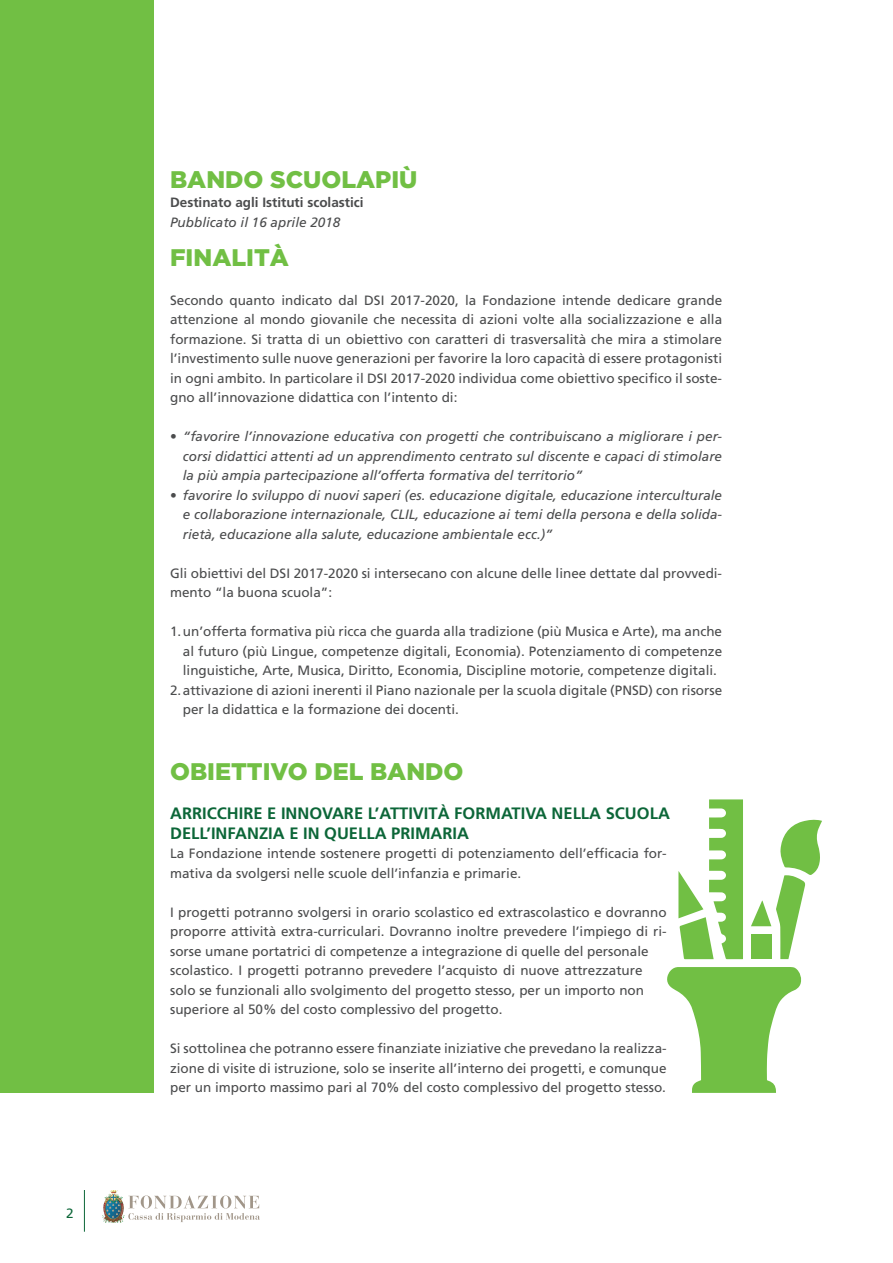
<style>
.page{position:relative;width:893px;height:1263px;background:#fff}
.page>*{position:absolute;margin:0;border:0;box-sizing:border-box;transform-origin:0 0}
.Titolo_16{font:900 24px "Gotham";color:#71bf44}
.testo_9_13{font:900 24px "Gotham";color:#71bf44}
.testo_9_13-2{font:700 16.5px "Frutiger";color:#0c6638}
.testo_9_13-3{font:13.5px/19.5px "Frutiger";color:#4b4c4d}
.testo_9_13-4{font:italic 13.5px/19.5px "Frutiger";color:#4b4c4d;text-align:justify}
.testo_9_13-5{font:700 13.5px "Frutiger";color:#4b4c4d}
.t1{font:13.5px "Frutiger";color:#0c6638}
.s1{font-style:normal}
</style>
<div class="page">
<hr style="left:84px;top:1190px;width:1px;height:42px;background:#0c6638">
<svg style="left:128px;top:1195px;width:132px;height:27px"></svg>
<svg style="left:110px;top:1190px;width:8px;height:3px"></svg>
<div style="left:0;top:0;width:153px;height:1093px;background:#71bf44"></div>
<svg style="left:667px;top:967px;width:135px;height:126px"></svg>
<svg style="left:678px;top:799px;width:65px;height:160px"></svg>
<svg style="left:751px;top:819px;width:71px;height:140px"></svg>
<p class="t1" style="left:66px;top:1205px;width:9px">2</p>
<p class="Titolo_16" style="left:170px;top:165px;width:249px">BANDO SCUOLAPIÙ</p>
<p class="testo_9_13-5" style="left:170px;top:194px;width:195px">Destinato agli Istituti scolastici</p>
<p class="testo_9_13-4" style="left:170px;top:212px;width:172px">Pubblicato il 16 aprile 2018</p>
<p class="testo_9_13" style="left:170px;top:243px;width:120px">FINALITÀ</p>
<p class="testo_9_13-3" style="left:170px;top:290px;width:554px;text-align:justify">Secondo quanto indicato dal DSI 2017-2020, la Fondazione intende dedicare grande attenzione al mondo giovanile che necessita di azioni volte alla socializzazione e alla formazione. Si tratta di un obiettivo con caratteri di trasversalità che mira a stimolare l’investimento sulle nuove generazioni per favorire la loro capacità di essere protagonisti in ogni ambito. In particolare il DSI 2017-2020 individua come obiettivo specifico il soste&shy;gno all’innovazione didattica con l’intento di:</p>
<p class="testo_9_13-4" style="left:183px;top:427px;width:541px;text-indent:-13px"><span class="s1">•</span> “favorire l’innovazione educativa con progetti che contribuiscano a migliorare i per&shy;corsi didattici attenti ad un apprendimento centrato sul discente e capaci di stimolare la più ampia partecipazione all’offerta formativa del territorio”</p>
<p class="testo_9_13-4" style="left:183px;top:485px;width:541px;text-indent:-13px"><span class="s1">•</span> favorire lo sviluppo di nuovi saperi (es. educazione digitale, educazione interculturale e collaborazione internazionale, CLIL, educazione ai temi della persona e della solida&shy;rietà, educazione alla salute, educazione ambientale ecc.)”</p>
<p class="testo_9_13-3" style="left:170px;top:563px;width:554px">Gli obiettivi del DSI 2017-2020 si intersecano con alcune delle linee dettate dal provvedi&shy;mento “la buona scuola”:</p>
<p class="testo_9_13-3" style="left:183px;top:622px;width:541px;text-align:justify;text-indent:-13px">1.un’offerta formativa più ricca che guarda alla tradizione (più Musica e Arte), ma anche al futuro (più Lingue, competenze digitali, Economia). Potenziamento di competenze linguistiche, Arte, Musica, Diritto, Economia, Discipline motorie, competenze digitali.</p>
<p class="testo_9_13-3" style="left:183px;top:680px;width:541px;text-indent:-13px">2.attivazione di azioni inerenti il Piano nazionale per la scuola digitale (PNSD) con risorse per la didattica e la formazione dei docenti.</p>
<p class="Titolo_16" style="left:170px;top:758px;width:295px">OBIETTIVO DEL BANDO</p>
<p class="testo_9_13-2" style="left:170px;top:804px;width:501px">ARRICCHIRE E INNOVARE L’ATTIVITÀ FORMATIVA NELLA SCUOLA</p>
<p class="testo_9_13-2" style="left:170px;top:823px;width:300px">DELL’INFANZIA E IN QUELLA PRIMARIA</p>
<p class="testo_9_13-3" style="left:170px;top:844px;width:498px">La Fondazione intende sostenere progetti di potenziamento dell’efficacia for&shy;mativa da svolgersi nelle scuole dell’infanzia e primarie.</p>
<p class="testo_9_13-3" style="left:170px;top:902px;width:498px">I progetti potranno svolgersi in orario scolastico ed extrascolastico e dovranno proporre attività extra-curriculari. Dovranno inoltre prevedere l’impiego di ri&shy;sorse umane portatrici di competenze a integrazione di quelle del personale scolastico. I progetti potranno prevedere l’acquisto di nuove attrezzature solo se funzionali allo svolgimento del progetto stesso, per un importo non superiore al 50% del costo complessivo del progetto.</p>
<p class="testo_9_13-3" style="left:170px;top:1039px;width:498px;text-align:justify">Si sottolinea che potranno essere finanziate iniziative che prevedano la realizza&shy;zione di visite di istruzione, solo se inserite all’interno dei progetti, e comunque per un importo massimo pari al 70% del costo complessivo del progetto stesso.</p>
</div>
